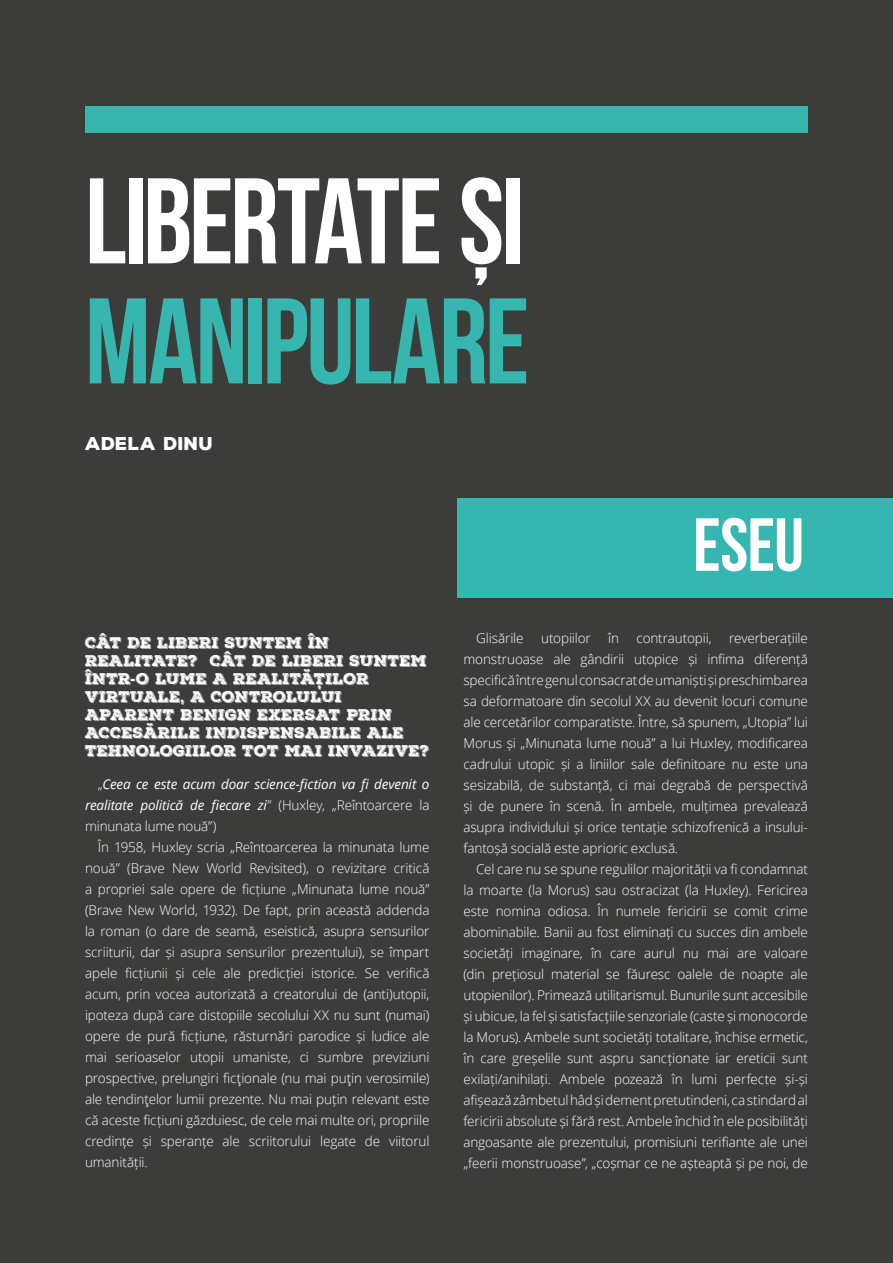
<style>
.page{position:relative;width:893px;height:1263px;background:#3c3c3b}
.page>*{position:absolute;margin:0;border:0;box-sizing:border-box;transform-origin:0 0}
.t1{font:121.5px "Bebas Neue";letter-spacing:-.03em;color:#fff}
.t2{font:121.5px "Bebas Neue";letter-spacing:-.02em;color:#37b6af}
.t3{font:75px "Bebas Neue";color:#fff}
.t4{font:900 18px "Nexa Rust Sans";color:#fff}
.t5{font:15px/18px "Nexa Rust Slab Black Shadow 01";letter-spacing:.01em;color:#fff}
.t6{font:300 13.5px/21px "Open Sans";letter-spacing:-.01em;color:#fff;text-align:justify}
.t7{font:italic 13.5px/21px "Open Sans";letter-spacing:-.01em;color:#fff;text-align:justify}
.s1{font-family:"Open Sans";font-weight:800}
.s2{font-weight:300;font-style:normal}
</style>
<div class="page">
<div style="left:85px;top:106px;width:723px;height:27px;background:#37b6af"></div>
<div style="left:457px;top:497px;width:436px;height:100px;background:#36b6b0"></div>
<h1 class="t1" style="left:85px;top:155px;width:440px">LIBERTATE ȘI</h1>
<h1 class="t2" style="left:85px;top:275px;width:446px">MANIPULARE</h1>
<h3 class="t4" style="left:85px;top:432px;width:130px">ADELA DINU</h3>
<p class="t5" style="left:85px;top:634px;width:346px">CÂT DE LIBERI SUNTEM ÎN<br>REALITATE? CÂT DE LIBERI SUNTEM<br>ÎNTR<span class="s1">-</span>O LUME A REALITĂȚILOR<br>VIRTUALE, A CONTROLULUI<br>APARENT BENIGN EXERSAT PRIN<br>ACCESĂRILE INDISPENSABILE ALE<br>TEHNOLOGIILOR TOT MAI INVAZIVE?</p>
<p class="t7" style="left:85px;top:773px;width:346px;text-indent:13px"><span class="s2">„</span>Ceea ce este acum doar science-fiction va fi devenit o realitate politică de fiecare zi<span class="s2">” (Huxley, „Reîntoarcere la minunata lume nouă”)</span></p>
<p class="t6" style="left:85px;top:836px;width:346px;text-indent:13px">În 1958, Huxley scria „Reîntoarcerea la minunata lume nouă” (Brave New World Revisited), o revizitare critică a propriei sale opere de ficțiune „Minunata lume nouă” (Brave New World, 1932). De fapt, prin această addenda la roman (o dare de seamă, eseistică, asupra sensurilor scriiturii, dar și asupra sensurilor prezentului), se împart apele ficțiunii și cele ale predicției istorice. Se verifică acum, prin vocea autorizată a creatorului de (anti)utopii, ipoteza după care distopiile secolului XX nu sunt (numai) opere de pură ficțiune, răsturnări parodice și ludice ale mai serioaselor utopii umaniste, ci sumbre previziuni prospective, prelungiri ficţionale (nu mai puţin verosimile) ale tendinţelor lumii prezente. Nu mai puțin relevant este că aceste ficțiuni găzduiesc, de cele mai multe ori, propriile credințe și speranțe ale scriitorului legate de viitorul umanității.</p>
<h2 class="t3" style="left:693px;top:504px;width:112px">ESEU</h2>
<p class="t6" style="left:476px;top:627px;width:49px">Glisările</p>
<p class="t6" style="left:541px;top:627px;width:51px">utopiilor</p>
<p class="t6" style="left:608px;top:627px;width:12px">în</p>
<p class="t6" style="left:636px;top:627px;width:77px">contrautopii,</p>
<p class="t6" style="left:463px;top:627px;width:346px;text-indent:266px">reverberațiile monstruoase ale gândirii utopice și infima diferență specifică între genul consacrat de umaniști și preschimbarea sa deformatoare din secolul XX au devenit locuri comune ale cercetărilor comparatiste. Între, să spunem, „Utopia” lui Morus și „Minunata lume nouă” a lui Huxley, modificarea cadrului utopic și a liniilor sale definitoare nu este una sesizabilă, de substanță, ci mai degrabă de perspectivă și de punere în scenă. În ambele, mulțimea prevalează asupra individului și orice tentație schizofrenică a insului&shy;fantoșă socială este aprioric exclusă.</p>
<p class="t6" style="left:463px;top:858px;width:346px;text-indent:13px">Cel care nu se spune regulilor majorității va fi condamnat la moarte (la Morus) sau ostracizat (la Huxley). Fericirea este nomina odiosa. În numele fericirii se comit crime abominabile. Banii au fost eliminați cu succes din ambele societăți imaginare, în care aurul nu mai are valoare (din prețiosul material se făuresc oalele de noapte ale utopienilor). Primează utilitarismul. Bunurile sunt accesibile și ubicue, la fel și satisfacțiile senzoriale (caste și monocorde la Morus). Ambele sunt societăți totalitare, închise ermetic, în care greșelile sunt aspru sancționate iar ereticii sunt exilați/anihilați. Ambele pozează în lumi perfecte și-și afișează zâmbetul hâd și dement pretutindeni, ca stindard al fericirii absolute și fără rest. Ambele închid în ele posibilități angoasante ale prezentului, promisiuni terifiante ale unei „feerii monstruoase”, „coșmar ce ne așteaptă și pe noi, de</p>
</div>
